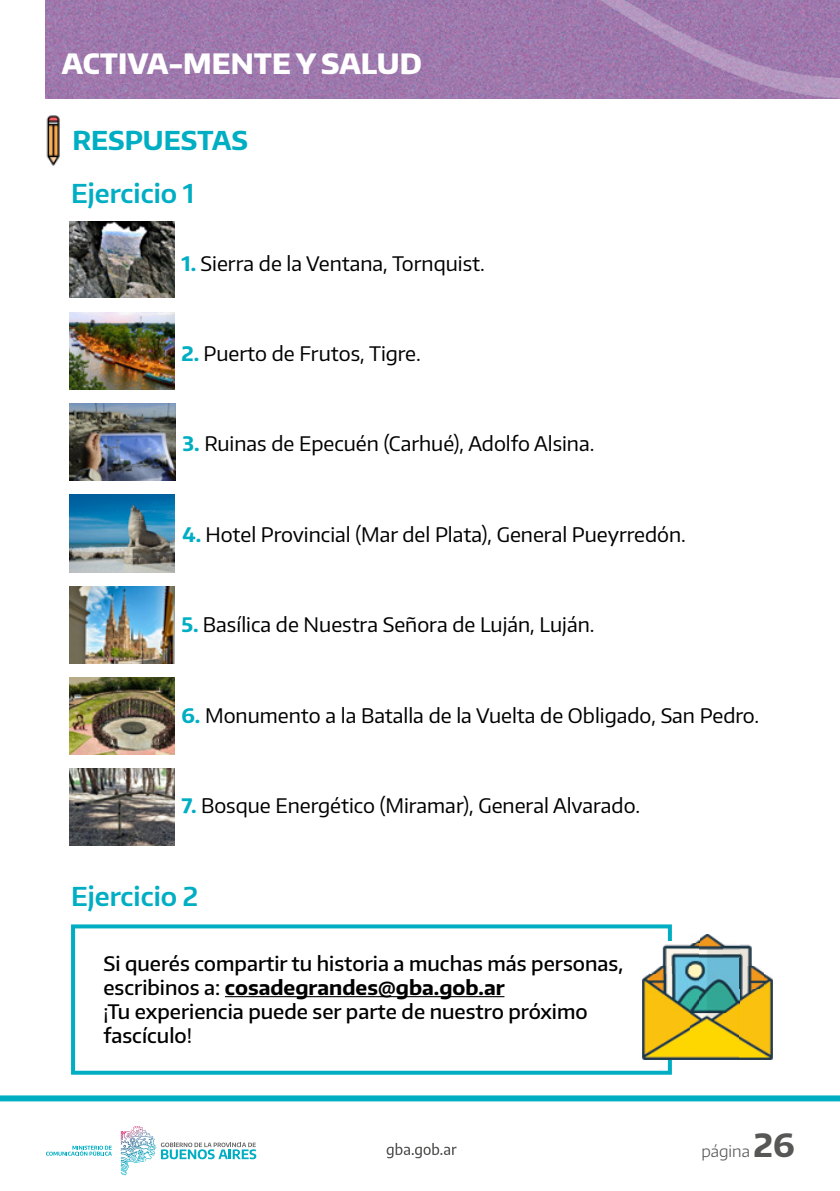
<style>
.page{position:relative;width:840px;height:1191px;background:#fff}
.page>*{position:absolute;margin:0;border:0;box-sizing:border-box;transform-origin:0 0}
.t1{font:800 28px "Encode Sans";color:#fff}
.t2{font:600 26px "Encode Sans";color:#00aec3}
.t3{font:700 26px "Encode Sans";color:#00aec3}
.t4{font:20px "Encode Sans";color:#000}
.t5{font:500 20px/24px "Encode Sans";color:#000}
.t6{font:300 16px "Encode Sans";color:#575756}
.s1{font-weight:700;color:#00aec3}
.s2{font-weight:700}
.s3{font-weight:700;font-size:32px}
</style>
<div class="page">
<svg style="left:0;top:1095px;width:839px;height:81px"></svg>
<svg style="left:386px;top:1143px;width:70px;height:15px"></svg>
<svg style="left:46px;top:1145px;width:66px;height:10px"></svg>
<svg style="left:161px;top:1142px;width:95px;height:17px"></svg>
<svg style="left:124px;top:1126px;width:22px;height:12px"></svg>
<img style="left:46px;top:115px;width:14px;height:51px">
<img style="left:45px;top:0;width:458px;height:99px">
<img style="left:503px;top:0;width:336px;height:99px">
<hr style="left:225px;top:996px;width:279px;height:1px;background:#000">
<div style="left:71px;top:924px;width:600px;height:150px;border:4px solid #00aec3"></div>
<img style="left:642px;top:1012px;width:97px;height:47px">
<img style="left:739px;top:989px;width:32px;height:70px">
<img style="left:642px;top:973px;width:56px;height:39px">
<img style="left:698px;top:957px;width:41px;height:55px">
<img style="left:739px;top:965px;width:24px;height:24px">
<img style="left:763px;top:973px;width:8px;height:16px">
<img style="left:651px;top:965px;width:47px;height:8px">
<img style="left:662px;top:942px;width:36px;height:23px">
<img style="left:739px;top:944px;width:13px;height:21px">
<img style="left:698px;top:934px;width:25px;height:23px">
<img style="left:723px;top:944px;width:16px;height:13px">
<img style="left:70px;top:221px;width:104px;height:77px">
<img style="left:70px;top:495px;width:104px;height:77px">
<img style="left:70px;top:312px;width:104px;height:77px">
<img style="left:70px;top:586px;width:104px;height:77px">
<img style="left:70px;top:403px;width:105px;height:78px">
<img style="left:70px;top:677px;width:104px;height:77px">
<img style="left:70px;top:768px;width:104px;height:78px">
<h1 class="t1" style="left:62px;top:45px;width:361px">ACTIVA-MENTE Y SALUD</h1>
<h2 class="t3" style="left:72px;top:123px;width:177px">RESPUESTAS</h2>
<h2 class="t2" style="left:71px;top:176px;width:125px">Ejercicio 1</h2>
<p class="t4" style="left:181px;top:250px;width:305px"><span class="s1">1.</span> Sierra de la Ventana, Tornquist.</p>
<p class="t4" style="left:181px;top:340px;width:241px"><span class="s1">2.</span> Puerto de Frutos, Tigre.</p>
<p class="t4" style="left:182px;top:431px;width:413px"><span class="s1">3.</span> Ruinas de Epecuén (Carhué), Adolfo Alsina.</p>
<p class="t4" style="left:182px;top:521px;width:504px"><span class="s1">4.</span> Hotel Provincial (Mar del Plata), General Pueyrredón.</p>
<p class="t4" style="left:181px;top:611px;width:414px"><span class="s1">5.</span> Basílica de Nuestra Señora de Luján, Luján.</p>
<p class="t4" style="left:181px;top:702px;width:579px"><span class="s1">6.</span> Monumento a la Batalla de la Vuelta de Obligado, San Pedro.</p>
<p class="t4" style="left:181px;top:792px;width:460px"><span class="s1">7.</span> Bosque Energético (Miramar), General Alvarado.</p>
<h2 class="t2" style="left:71px;top:879px;width:129px">Ejercicio 2</h2>
<p class="t5" style="left:103px;top:951px;width:521px">Si querés compartir tu historia a muchas más personas, escribinos a: <span class="s2">cosadegrandes@gba.gob.ar<br></span>¡Tu experiencia puede ser parte de nuestro próximo fascículo!</p>
<p class="t6" style="left:701px;top:1140px;width:95px">página <span class="s3">26</span></p>
</div>
